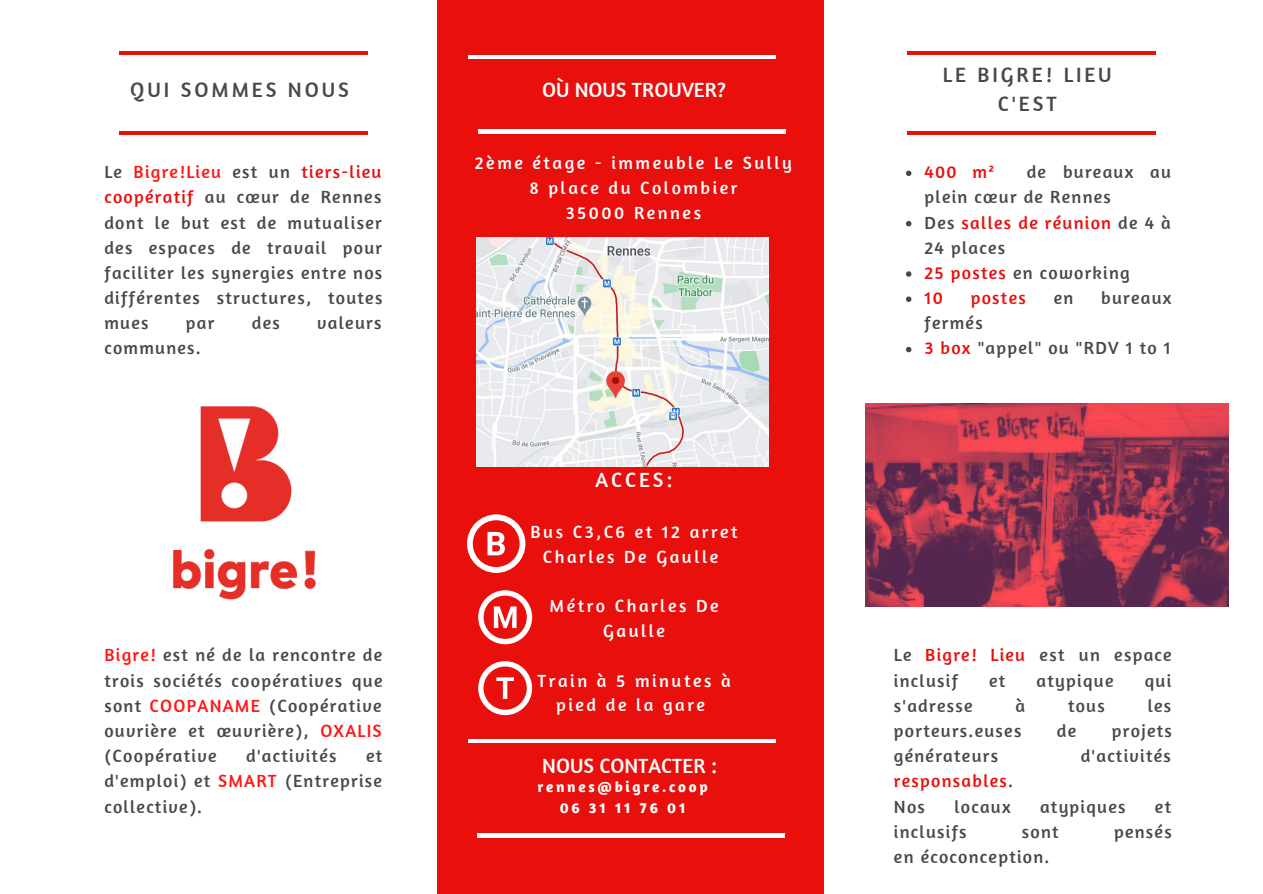
<style>
.page{position:relative;width:1263px;height:894px;background:#fff}
.page>*{position:absolute;margin:0;border:0;box-sizing:border-box;transform-origin:0 0}
.t1{font:21.15px/29.5px "Amaranth";letter-spacing:.14em;color:#474847;text-align:center}
.t2{font:21px "Amaranth";color:#fff}
.t3{font:18px/25.2px "Amaranth";letter-spacing:.07em;color:#474847}
.t4{font:18px/24.8px "Amaranth";letter-spacing:.14em;color:#fff;text-align:center}
.t5{font:18px/25.2px "Amaranth";letter-spacing:.07em;color:#e80f0d}
.t6{font:700 15.15px/20.9px "Amaranth";letter-spacing:.18em;color:#fff;text-align:center}
.s1{color:#ff1616}
.s2{color:#e80f0d}
.s3{color:#474847}
</style>
<div class="page">
<div style="left:438px;top:0;width:386px;height:893px;background:#e80f0d"></div>
<hr style="left:478px;top:130px;width:308px;height:3px;background:#fff">
<hr style="left:468px;top:739px;width:308px;height:3px;background:#fff">
<hr style="left:468px;top:56px;width:308px;height:3px;background:#fff">
<hr style="left:120px;top:131px;width:248px;height:4px;background:#e80f0d">
<hr style="left:120px;top:52px;width:248px;height:3px;background:#e80f0d">
<img style="left:476px;top:237px;width:293px;height:230px">
<img style="left:172px;top:406px;width:144px;height:194px">
<svg style="left:478px;top:590px;width:54px;height:54px"></svg>
<svg style="left:467px;top:514px;width:58px;height:58px"></svg>
<svg style="left:478px;top:661px;width:54px;height:54px"></svg>
<svg style="left:906px;top:170px;width:5px;height:6px"></svg>
<svg style="left:906px;top:221px;width:5px;height:5px"></svg>
<svg style="left:906px;top:271px;width:5px;height:6px"></svg>
<svg style="left:906px;top:296px;width:5px;height:6px"></svg>
<svg style="left:906px;top:347px;width:5px;height:5px"></svg>
<hr style="left:477px;top:833px;width:308px;height:3px;background:#fff">
<hr style="left:907px;top:131px;width:249px;height:4px;background:#e80f0d">
<hr style="left:907px;top:52px;width:249px;height:3px;background:#e80f0d">
<img style="left:866px;top:403px;width:362px;height:203px">
<p class="t1" style="left:130px;top:74px;width:220px">QUI SOMMES NOUS</p>
<p class="t2" style="left:542px;top:77px;width:185px">OÙ NOUS TROUVER?</p>
<p class="t1" style="left:943px;top:59px;width:170px">LE BIGRE! LIEU<br>C'EST</p>
<p class="t3" style="left:104px;top:159px;width:280px;text-align:justify">Le <span class="s1">Bigre!Lieu</span> est un <span class="s2">tiers-lieu coopératif</span> au cœur de Rennes dont le but est de mutualiser des espaces de travail pour faciliter les synergies entre nos différentes structures, toutes mues</p>
<p class="t3" style="left:186px;top:310px;width:30px">par</p>
<p class="t3" style="left:252px;top:310px;width:30px">des</p>
<p class="t3" style="left:317px;top:310px;width:66px">valeurs</p>
<p class="t3" style="left:104px;top:335px;width:98px">communes.</p>
<p class="t3" style="left:104px;top:642px;width:280px;text-align:justify"><span class="s1">Bigre!</span> est né de la rencontre de trois sociétés coopératives que sont <span class="s1">COOPANAME</span> (Coopérative ouvrière et œuvrière), <span class="s1">OXALIS </span>(Coopérative</p>
<p class="t3" style="left:246px;top:742px;width:92px">d'activités</p>
<p class="t3" style="left:104px;top:742px;width:279px;text-align:justify;text-indent:262px">et d'emploi) et <span class="s1">SMART</span> (Entreprise collective).</p>
<p class="t4" style="left:475px;top:150px;width:318px;line-height:25.2px">2ème étage - immeuble Le Sully<br>8 place du Colombier<br>35000 Rennes</p>
<p class="t5" style="left:924px;top:159px;width:71px">400 m²</p>
<p class="t3" style="left:924px;top:159px;width:248px;text-indent:102px">de bureaux au plein cœur de Rennes<br>Des <span class="s2">salles de réunion</span> de 4 à<br>24 places<br><span class="s2">25 postes</span> en coworking<br><span class="s2">10</span></p>
<p class="t5" style="left:971px;top:285px;width:57px">postes</p>
<p class="t3" style="left:1054px;top:285px;width:21px">en</p>
<p class="t3" style="left:1101px;top:285px;width:72px">bureaux</p>
<p class="t3" style="left:924px;top:310px;width:248px">fermés<br><span class="s2">3 box</span> "appel" ou "RDV 1 to 1</p>
<p class="t2" style="left:596px;top:466px;width:78px">ACCES:</p>
<p class="t4" style="left:531px;top:519px;width:209px">Bus C3,C6 et 12 arret<br>Charles De Gaulle</p>
<p class="t4" style="left:550px;top:593px;width:171px">Métro Charles De<br>Gaulle</p>
<p class="t4" style="left:538px;top:667px;width:195px">Train à 5 minutes à pied de la gare</p>
<p class="t2" style="left:542px;top:752px;width:176px">NOUS CONTACTER :</p>
<p class="t6" style="left:537px;top:775px;width:172px">rennes@bigre.coop<br>06 31 11 76 01</p>
<p class="t3" style="left:894px;top:642px;width:279px">Le <span class="s2">Bigre! Lieu</span> est un espace inclusif</p>
<p class="t3" style="left:989px;top:667px;width:18px">et</p>
<p class="t3" style="left:1037px;top:667px;width:78px">atypique</p>
<p class="t3" style="left:1145px;top:667px;width:28px">qui</p>
<p class="t3" style="left:894px;top:692px;width:80px">s'adresse</p>
<p class="t3" style="left:1015px;top:692px;width:11px">à</p>
<p class="t3" style="left:1068px;top:692px;width:38px">tous</p>
<p class="t3" style="left:1148px;top:692px;width:25px">les</p>
<p class="t3" style="left:894px;top:717px;width:129px">porteurs.euses</p>
<p class="t3" style="left:1057px;top:717px;width:21px">de</p>
<p class="t3" style="left:1112px;top:717px;width:62px">projets</p>
<p class="t3" style="left:894px;top:742px;width:106px">générateurs</p>
<p class="t3" style="left:1081px;top:742px;width:92px">d'activités</p>
<p class="t5" style="left:894px;top:767px;width:121px">responsables<span class="s3">.<br>Nos</span></p>
<p class="t3" style="left:954px;top:793px;width:58px">locaux</p>
<p class="t3" style="left:1040px;top:793px;width:87px">atypiques</p>
<p class="t3" style="left:1155px;top:793px;width:18px">et</p>
<p class="t3" style="left:894px;top:818px;width:74px">inclusifs</p>
<p class="t3" style="left:1022px;top:818px;width:38px">sont</p>
<p class="t3" style="left:1114px;top:818px;width:59px">pensés</p>
<p class="t3" style="left:894px;top:843px;width:157px">en écoconception.</p>
</div>
